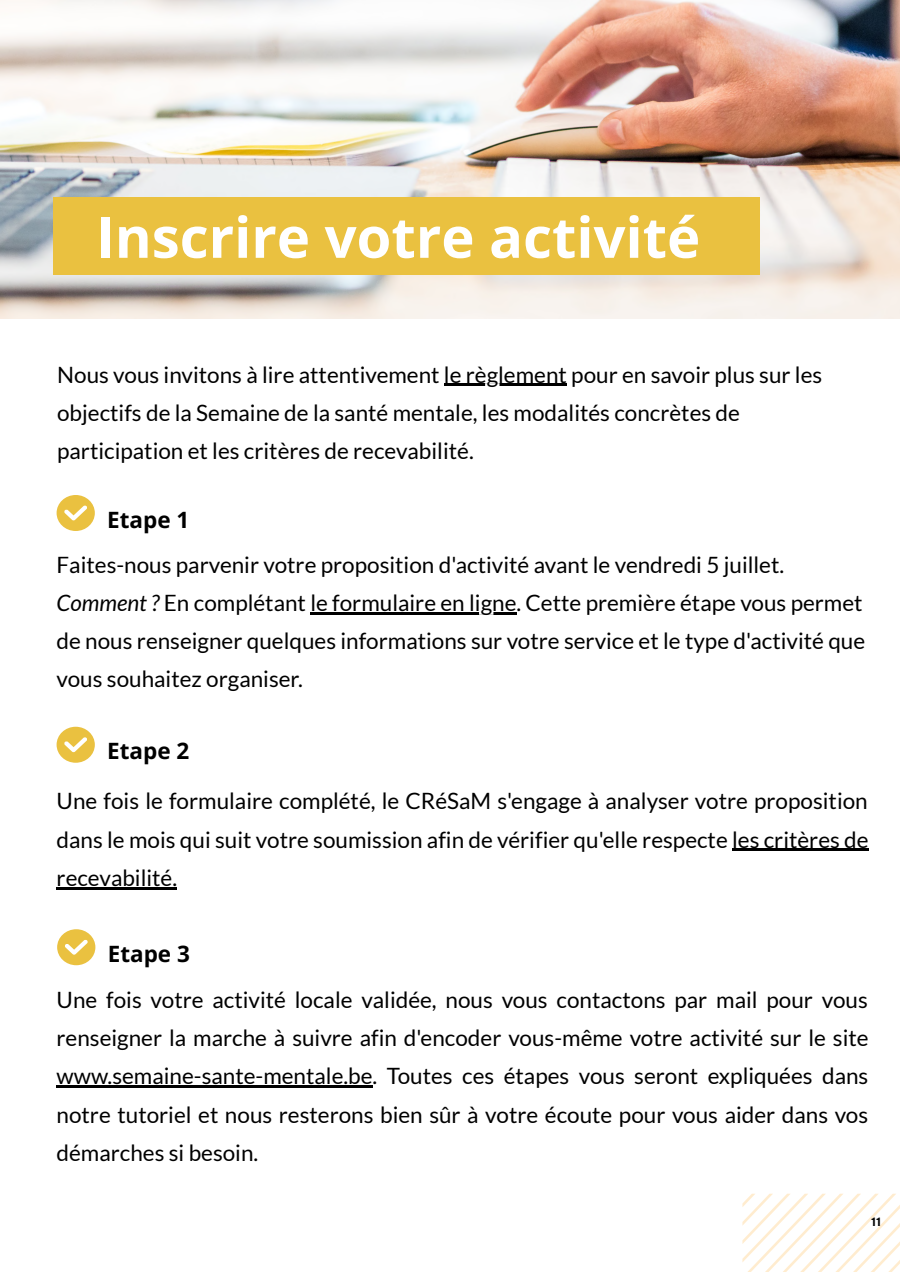
<style>
.page{position:relative;width:900px;height:1272px;background:#fff}
.page>*{position:absolute;margin:0;border:0;box-sizing:border-box;transform-origin:0 0}
.t1{font:700 56.25px "Open Sans";color:#fff}
.t2{font:22.5px/38.2px "Lato";color:#000;text-align:justify}
.t3{font:700 22.5px "Open Sans";color:#000}
.t4{font:700 11.25px "Be Vietnam Pro";color:#000}
.s1{font-style:italic}
</style>
<div class="page">
<img style="left:0;top:0;width:900px;height:319px">
<div style="left:54px;top:197px;width:706px;height:78px;background:#eac140"></div>
<svg style="left:742px;top:1194px;width:158px;height:78px"></svg>
<hr style="left:57px;top:1086px;width:316px;height:2px;background:#000">
<hr style="left:444px;top:384px;width:123px;height:2px;background:#000">
<hr style="left:310px;top:612px;width:206px;height:2px;background:#000">
<hr style="left:732px;top:849px;width:137px;height:2px;background:#000">
<hr style="left:57px;top:887px;width:120px;height:2px;background:#000">
<svg style="left:57px;top:495px;width:38px;height:36px"></svg>
<svg style="left:57px;top:727px;width:38px;height:36px"></svg>
<svg style="left:57px;top:929px;width:38px;height:36px"></svg>
<h1 class="t1" style="left:96px;top:198px;width:606px">Inscrire votre activité</h1>
<p class="t2" style="left:57px;top:355px;width:767px;text-align:left">Nous vous invitons à lire attentivement le règlement pour en savoir plus sur les objectifs de la Semaine de la santé mentale, les modalités concrètes de participation et les critères de recevabilité.</p>
<p class="t3" style="left:107px;top:504px;width:84px">Etape 1</p>
<p class="t2" style="left:57px;top:545px;width:810px;text-align:left">Faites-nous parvenir votre proposition d'activité avant le vendredi 5 juillet.<br><span class="s1">Comment ?</span> En complétant le formulaire en ligne. Cette première étape vous permet de nous renseigner quelques informations sur votre service et le type d'activité que vous souhaitez organiser.</p>
<p class="t3" style="left:107px;top:735px;width:84px">Etape 2</p>
<p class="t2" style="left:57px;top:781px;width:814px">Une fois le formulaire complété, le CRéSaM s'engage à analyser votre proposition dans le mois qui suit votre soumission afin de vérifier qu'elle respecte les critères de recevabilité.</p>
<p class="t3" style="left:108px;top:938px;width:84px">Etape 3</p>
<p class="t2" style="left:57px;top:980px;width:814px">Une fois votre activité locale validée, nous vous contactons par mail pour vous renseigner la marche à suivre afin d'encoder vous-même votre activité sur le site www.semaine-sante-mentale.be. Toutes ces étapes vous seront expliquées dans notre tutoriel et nous resterons bien sûr à votre écoute pour vous aider dans vos démarches si besoin.</p>
<p class="t4" style="left:871px;top:1215px;width:11px">11</p>
</div>
